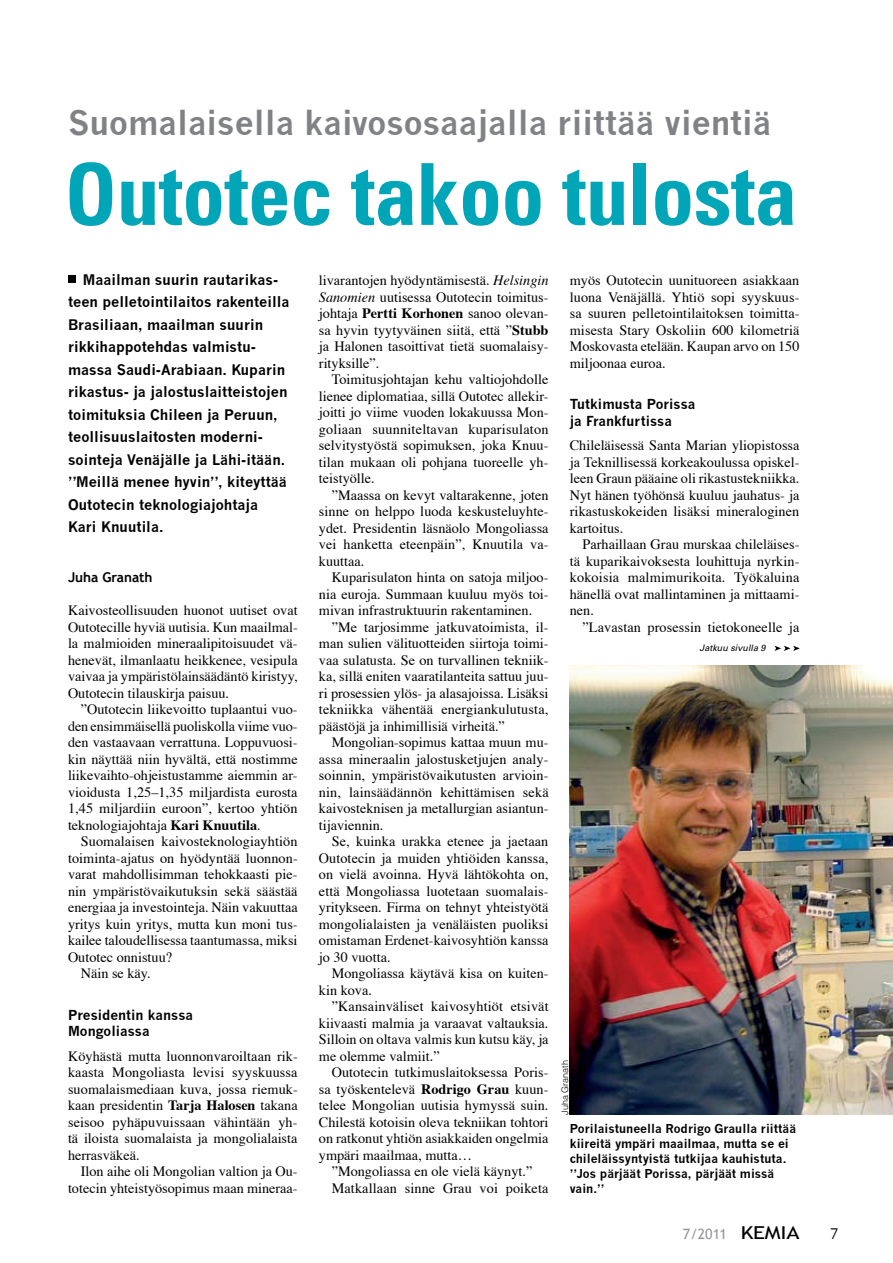
<style>
.page{position:relative;width:893px;height:1263px;background:#fff}
.page>*{position:absolute;margin:0;border:0;box-sizing:border-box;transform-origin:0 0}
.t1{font:700 condensed 85.5px "Univers";letter-spacing:-.005em;color:#00a6b7}
.t2{font:700 33px "News Gothic";color:#808285}
.t3{font:14.25px/16.5px "Times";color:#000;text-align:justify}
.t4{font:700 14.25px/22.5px "News Gothic";color:#000}
.t5{font:14.25px "Trebuchet MS";color:#939598}
.t6{font:14.25px "News Gothic";color:#000}
.t7{font:700 13.5px/16.5px "News Gothic";color:#000}
.t8{font:700 13.5px "Trebuchet MS";color:#000}
.t9{font:700 12px/15px "News Gothic";color:#000}
.t10{font:italic 9px "Univers";color:#000}
.t11{font:300 9px "Helvetica";color:#000}
.s1{font-weight:700}
.s2{font-style:italic}
.s3{font-size:17.85px;color:#000}
</style>
<div class="page">
<img style="left:570px;top:665px;width:323px;height:450px">
<div style="left:68px;top:275px;width:8px;height:8px;background:#000"></div>
<svg style="left:774px;top:646px;width:26px;height:5px"></svg>
<h2 class="t2" style="left:68px;top:102px;width:705px">Suomalaisella kaivososaajalla riittää vientiä</h2>
<h1 class="t1" style="left:65px;top:142px;width:734px">Outotec takoo tulosta</h1>
<p class="t4" style="left:68px;top:268px;width:223px;text-indent:15px">Maailman suurin rautarikas&shy;teen pelletointilaitos rakenteilla<br>Brasiliaan, maailman suurin rikkihappotehdas valmistu&shy;massa Saudi-Arabiaan. Kuparin rikastus- ja jalostuslaitteistojen toimituksia Chileen ja Peruun, teollisuuslaitosten moderni&shy;sointeja Venäjälle ja Lähi-itään. ”Meillä menee hyvin”, kiteyttää<br>Outotecin teknologiajohtaja<br>Kari Knuutila.</p>
<p class="t8" style="left:68px;top:569px;width:86px">Juha Granath</p>
<p class="t3" style="left:68px;top:601px;width:231px">Kaivosteollisuuden huonot uutiset ovat Outotecille hyviä uutisia. Kun maailmal&shy;la malmioiden mineraalipitoisuudet vä&shy;henevät, ilmanlaatu heikkenee, vesipula vaivaa ja ympäristölainsäädäntö kiristyy, Outotecin tilauskirja paisuu.</p>
<p class="t3" style="left:68px;top:700px;width:231px;text-indent:13px">”Outotecin liikevoitto tuplaantui vuo&shy;den ensimmäisellä puoliskolla viime vuo&shy;den vastaavaan verrattuna. Loppuvuosi&shy;kin näyttää niin hyvältä, että nostimme liikevaihto-ohjeistustamme aiemmin ar&shy;vioidusta 1,25–1,35 miljardista eurosta 1,45 miljardiin euroon”, kertoo yhtiön teknologiajohtaja <span class="s1">Kari Knuutila</span>.</p>
<p class="t3" style="left:81px;top:832px;width:218px">Suomalaisen kaivosteknologiayhtiön</p>
<p class="t3" style="left:68px;top:848px;width:231px">toiminta-ajatus on hyödyntää luonnon-</p>
<p class="t3" style="left:68px;top:865px;width:231px">varat mahdollisimman tehokkaasti pie-</p>
<p class="t3" style="left:68px;top:881px;width:231px">nin ympäristövaikutuksin sekä säästää</p>
<p class="t3" style="left:68px;top:898px;width:231px">energiaa ja investointeja. Näin vakuuttaa</p>
<p class="t3" style="left:68px;top:914px;width:231px">yritys kuin yritys, mutta kun moni tus-</p>
<p class="t3" style="left:68px;top:931px;width:231px">kailee taloudellisessa taantumassa, miksi</p>
<p class="t3" style="left:68px;top:947px;width:106px">Outotec onnistuu?</p>
<p class="t3" style="left:81px;top:964px;width:71px">Näin se käy.</p>
<p class="t7" style="left:68px;top:1006px;width:127px">Presidentin kanssa<br>Mongoliassa</p>
<p class="t3" style="left:68px;top:1046px;width:231px">Köyhästä mutta luonnonvaroiltaan rik&shy;kaasta Mongoliasta levisi syyskuussa suomalaismediaan kuva, jossa riemuk&shy;kaan presidentin <span class="s1">Tarja Halosen</span> takana seisoo pyhäpuvuissaan vähintään yh&shy;tä iloista suomalaista ja mongolialaista herrasväkeä.</p>
<p class="t3" style="left:68px;top:1162px;width:231px;text-align:right">Ilon aihe oli Mongolian valtion ja Ou&shy;totecin yhteistyösopimus maan mineraa-</p>
<p class="t3" style="left:319px;top:271px;width:231px">livarantojen hyödyntämisestä. <span class="s2">Helsingin Sanomien</span> uutisessa Outotecin toimitus&shy;johtaja <span class="s1">Pertti Korhonen</span> sanoo olevan&shy;sa hyvin tyytyväinen siitä, että ”<span class="s1">Stubb </span>ja Halonen tasoittivat tietä suomalaisy&shy;rityksille”.</p>
<p class="t3" style="left:319px;top:370px;width:231px;text-indent:13px">Toimitusjohtajan kehu valtiojohdolle lienee diplomatiaa, sillä Outotec allekir&shy;joitti jo viime vuoden lokakuussa Mon&shy;goliaan suunniteltavan kuparisulaton selvitystyöstä sopimuksen, joka Knuu&shy;tilan mukaan oli pohjana tuoreelle yh&shy;teistyölle.</p>
<p class="t3" style="left:319px;top:485px;width:231px;text-indent:13px">”Maassa on kevyt valtarakenne, joten sinne on helppo luoda keskusteluyhte&shy;ydet. Presidentin läsnäolo Mongoliassa vei hanketta eteenpäin”, Knuutila va&shy;kuuttaa.</p>
<p class="t3" style="left:319px;top:568px;width:231px;text-indent:13px">Kuparisulaton hinta on satoja miljoo&shy;nia euroja. Summaan kuuluu myös toi&shy;mivan infrastruktuurin rakentaminen.</p>
<p class="t3" style="left:319px;top:617px;width:231px;text-indent:13px">”Me tarjosimme jatkuvatoimista, il&shy;man sulien välituotteiden siirtoja toimi&shy;vaa sulatusta. Se on turvallinen tekniik&shy;ka, sillä eniten vaaratilanteita sattuu juu&shy;ri prosessien ylös- ja alasajoissa. Lisäksi tekniikka vähentää energiankulutusta, päästöjä ja inhimillisiä virheitä.”</p>
<p class="t3" style="left:319px;top:733px;width:231px;text-indent:13px">Mongolian-sopimus kattaa muun mu&shy;assa mineraalin jalostusketjujen analy&shy;soinnin, ympäristövaikutusten arvioin&shy;nin, lainsäädännön kehittämisen sekä kaivosteknisen ja metallurgian asiantun&shy;tijaviennin.</p>
<p class="t3" style="left:319px;top:832px;width:231px;text-indent:13px">Se, kuinka urakka etenee ja jaetaan Outotecin ja muiden yhtiöiden kanssa, on vielä avoinna. Hyvä lähtökohta on, että Mongoliassa luotetaan suomalais&shy;yritykseen. Firma on tehnyt yhteistyötä mongolialaisten ja venäläisten puoliksi omistaman Erdenet-kaivosyhtiön kanssa jo 30 vuotta.</p>
<p class="t3" style="left:319px;top:964px;width:231px;text-indent:13px">Mongoliassa käytävä kisa on kuiten&shy;kin kova.</p>
<p class="t3" style="left:319px;top:997px;width:231px;text-indent:13px">”Kansainväliset kaivosyhtiöt etsivät kiivaasti malmia ja varaavat valtauksia.<br>Silloin on oltava valmis kun kutsu käy, ja me olemme valmiit.”</p>
<p class="t3" style="left:319px;top:1063px;width:231px;text-indent:13px">Outotecin tutkimuslaitoksessa Poris&shy;sa työskentelevä <span class="s1">Rodrigo Grau</span> kuun&shy;telee Mongolian uutisia hymyssä suin.<br>Chilestä kotoisin oleva tekniikan tohtori on ratkonut yhtiön asiakkaiden ongelmia ympäri maailmaa, mutta…</p>
<p class="t3" style="left:332px;top:1162px;width:218px">”Mongoliassa en ole vielä käynyt.”<br>Matkallaan sinne Grau voi poiketa</p>
<p class="t3" style="left:570px;top:271px;width:231px">myös Outotecin uunituoreen asiakkaan luona Venäjällä. Yhtiö sopi syyskuus&shy;sa suuren pelletointilaitoksen toimitta&shy;misesta Stary Oskoliin 600 kilometriä Moskovasta etelään. Kaupan arvo on 150 miljoonaa euroa.</p>
<p class="t7" style="left:570px;top:396px;width:127px">Tutkimusta Porissa ja Frankfurtissa</p>
<p class="t3" style="left:570px;top:436px;width:231px">Chileläisessä Santa Marian yliopistossa ja Teknillisessä korkeakoulussa opiskel&shy;leen Graun pääaine oli rikastustekniikka.<br>Nyt hänen työhönsä kuuluu jauhatus- ja rikastuskokeiden lisäksi mineraloginen kartoitus.</p>
<p class="t3" style="left:570px;top:535px;width:231px;text-indent:13px">Parhaillaan Grau murskaa chileläises&shy;tä kuparikaivoksesta louhittuja nyrkin&shy;kokoisia malmimurikoita. Työkaluina hänellä ovat mallintaminen ja mittaami&shy;nen.</p>
<p class="t3" style="left:583px;top:617px;width:218px">”Lavastan prosessin tietokoneelle ja</p>
<p class="t10" style="left:699px;top:642px;width:68px">Jatkuu sivulla 9</p>
<p class="t11" style="left:559px;top:1115px;width:56px;rotate:-90deg">Juha Granath</p>
<p class="t9" style="left:570px;top:1121px;width:228px">Porilaistuneella Rodrigo Graulla riittää kiireitä ympäri maailmaa, mutta se ei chileläissyntyistä tutkijaa kauhistuta. ”Jos pärjäät Porissa, pärjäät missä vain.”</p>
<p class="t5" style="left:683px;top:1226px;width:118px">7/2011 <span class="s3">KEMIA</span></p>
<p class="t6" style="left:830px;top:1226px;width:10px">7</p>
</div>
